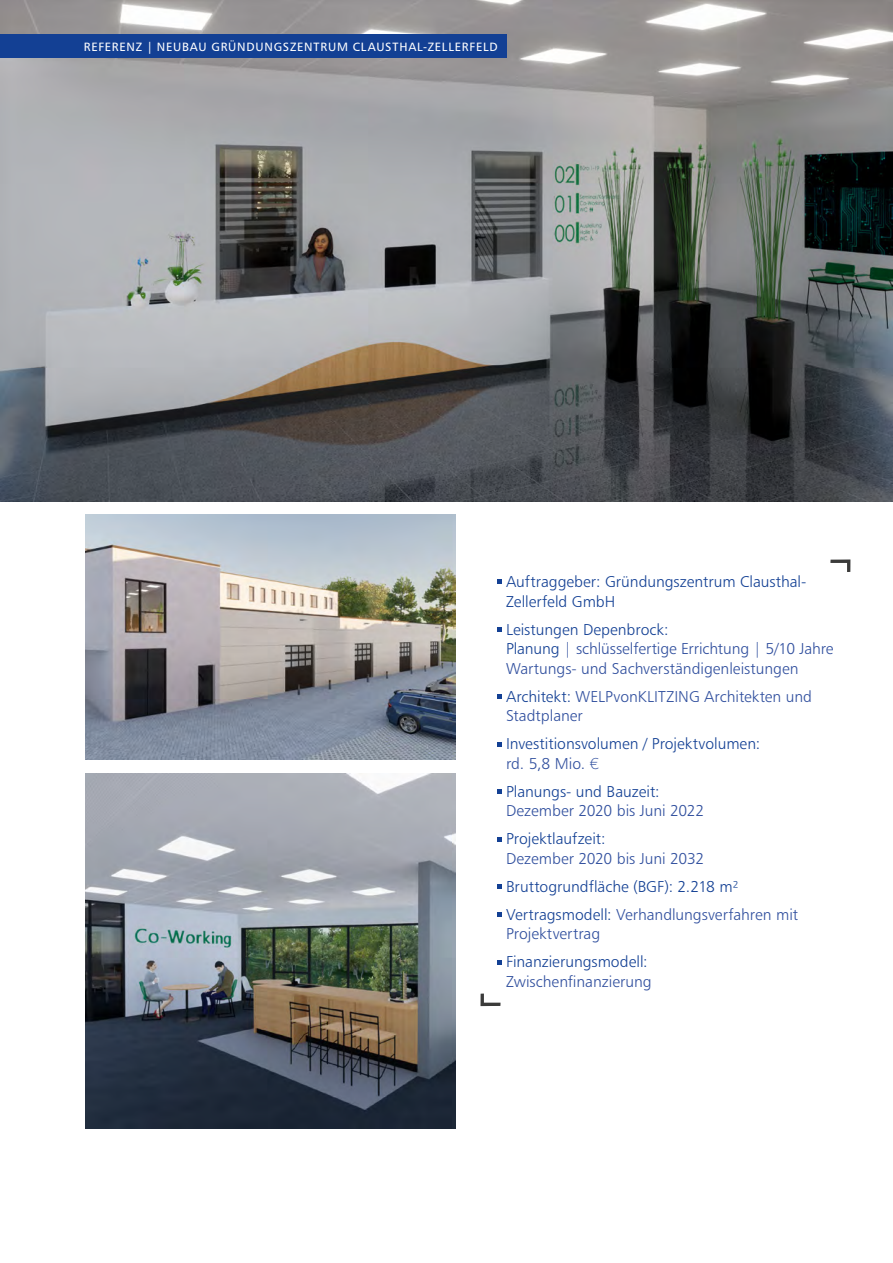
<style>
.page{position:relative;width:893px;height:1263px;background:#fff}
.page>*{position:absolute;margin:0;border:0;box-sizing:border-box;transform-origin:0 0}
.t1{font:15.75px/19.5px "Humanist 777 BT Light B";color:#304f9e}
.t2{font:15.75px/19.5px "Humanist 777 BT Light B";color:#134094}
.t3{font:12px "Humanist 777 BT Roman B";letter-spacing:.06em;color:#fff}
.s1{color:#134094}
.s2{color:#304f9e}
.s3{font-family:"Futura PT";font-weight:300;font-size:16.5px;color:#304f9e}
</style>
<div class="page">
<img style="left:0;top:0;width:893px;height:501px">
<img style="left:85px;top:514px;width:370px;height:245px">
<svg style="left:830px;top:559px;width:20px;height:13px"></svg>
<svg style="left:497px;top:580px;width:5px;height:4px"></svg>
<svg style="left:497px;top:627px;width:5px;height:5px"></svg>
<svg style="left:497px;top:694px;width:5px;height:5px"></svg>
<svg style="left:497px;top:742px;width:5px;height:4px"></svg>
<svg style="left:497px;top:789px;width:5px;height:5px"></svg>
<svg style="left:497px;top:837px;width:5px;height:4px"></svg>
<svg style="left:497px;top:884px;width:5px;height:5px"></svg>
<svg style="left:497px;top:912px;width:5px;height:5px"></svg>
<svg style="left:497px;top:960px;width:5px;height:4px"></svg>
<svg style="left:480px;top:993px;width:20px;height:13px"></svg>
<img style="left:85px;top:774px;width:370px;height:355px">
<div style="left:0;top:34px;width:506px;height:23px;background:#134094"></div>
<p class="t3" style="left:84px;top:39px;width:416px">REFERENZ | NEUBAU GRÜNDUNGSZENTRUM CLAUSTHAL-ZELLERFELD</p>
<p class="t2" style="left:506px;top:571px;width:302px">Auftraggeber: Gründungszentrum Clausthal-<br>Zellerfeld GmbH</p>
<p class="t1" style="left:506px;top:619px;width:329px"><span class="s1">Leistungen Depenbrock:<br>Planung</span> | schlüsselfertige Errichtung | 5/10 Jahre<br>Wartungs- und Sachverständigenleistungen</p>
<p class="t1" style="left:506px;top:686px;width:308px"><span class="s1">Architekt:</span> WELPvonKLITZING Architekten und<br>Stadtplaner</p>
<p class="t2" style="left:506px;top:733px;width:256px">Investitionsvolumen / Projektvolumen: <span class="s2">rd. 5,8 Mio.</span> <span class="s3">€</span></p>
<p class="t2" style="left:506px;top:781px;width:155px">Planungs- und Bauzeit:</p>
<p class="t1" style="left:506px;top:800px;width:200px">Dezember 2020 bis Juni 2022</p>
<p class="t2" style="left:506px;top:829px;width:101px">Projektlaufzeit:</p>
<p class="t1" style="left:506px;top:848px;width:200px">Dezember 2020 bis Juni 2032</p>
<p class="t2" style="left:506px;top:872px;width:294px;line-height:28px">Bruttogrundfläche (BGF): 2.218 m²<br>Vertragsmodell: <span class="s2">Verhandlungsverfahren mit</span></p>
<p class="t1" style="left:506px;top:924px;width:96px">Projektvertrag</p>
<p class="t2" style="left:506px;top:952px;width:143px">Finanzierungsmodell:</p>
<p class="t1" style="left:506px;top:971px;width:147px">Zwischenfinanzierung</p>
</div>
